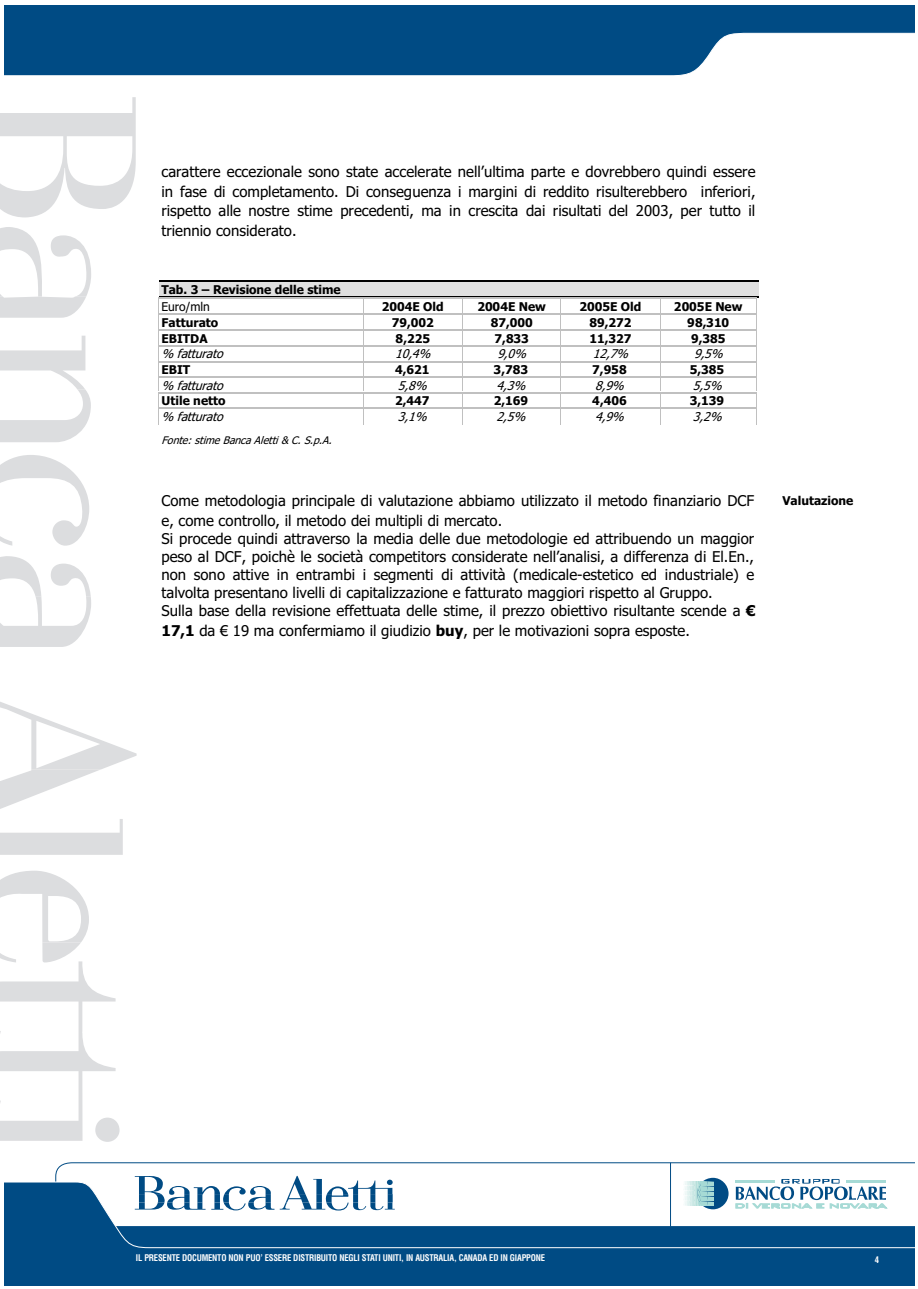
<style>
.page{position:relative;width:918px;height:1289px;background:#fff}
.page>*{position:absolute;margin:0;border:0;box-sizing:border-box;transform-origin:0 0}
.t1{font:14.85px/18.5px "Tahoma";color:#000;text-align:justify}
.t2{font:700 12.15px "Tahoma";color:#000}
.t3{font:italic 12.15px "Tahoma";color:#000}
.t4{font:12.15px "Tahoma";letter-spacing:-.005em;color:#000}
.t5{font:italic 10.5px "Tahoma";color:#000}
.t6{font:700 condensed 9px "Helvetica";letter-spacing:-.025em;color:#fff;scale:.95 1}
.s1{font-weight:700}
</style>
<div class="page">
<div style="left:159px;top:281px;width:600px;height:17px;background:#e0e0e0"></div>
<hr style="left:159px;top:280px;width:600px;height:1px;background:#000">
<hr style="left:159px;top:296px;width:600px;height:2px;background:#000">
<svg style="left:158px;top:298px;width:599px;height:126px"></svg>
<svg style="left:55px;top:1162px;width:226px;height:19px"></svg>
<svg style="left:4px;top:1181px;width:910px;height:104px;fill:#004b84"></svg>
<svg style="left:281px;top:1162px;width:17px;height:118px"></svg>
<svg style="left:317px;top:1162px;width:20px;height:118px"></svg>
<svg style="left:403px;top:1162px;width:11px;height:118px"></svg>
<svg style="left:422px;top:1162px;width:492px;height:118px"></svg>
<svg style="left:4px;top:5px;width:910px;height:71px;background:#256595"></svg>
<svg style="left:135px;top:1175px;width:260px;height:35px"></svg>
<svg style="left:0;top:97px;width:137px;height:1045px"></svg>
<p class="t1" style="left:161px;top:164px;width:596px;line-height:19.5px">carattere eccezionale sono state accelerate nell’ultima parte e dovrebbero quindi essere in fase di completamento. Di conseguenza i margini di reddito risulterebbero inferiori, rispetto alle nostre stime precedenti, ma in crescita dai risultati del 2003, per tutto il triennio considerato.</p>
<p class="t2" style="left:161px;top:285px;width:181px">Tab. 3 – Revisione delle stime</p>
<p class="t4" style="left:161px;top:302px;width:50px">Euro/mln</p>
<p class="t2" style="left:382px;top:302px;width:63px">2004E Old</p>
<p class="t2" style="left:477px;top:302px;width:70px">2004E New</p>
<p class="t2" style="left:579px;top:302px;width:63px">2005E Old</p>
<p class="t2" style="left:674px;top:302px;width:70px">2005E New</p>
<p class="t2" style="left:161px;top:317px;width:58px">Fatturato</p>
<p class="t2" style="left:392px;top:317px;width:43px">79,002</p>
<p class="t2" style="left:491px;top:317px;width:43px">87,000</p>
<p class="t2" style="left:589px;top:317px;width:43px">89,272</p>
<p class="t2" style="left:687px;top:317px;width:43px">98,310</p>
<p class="t2" style="left:161px;top:333px;width:48px">EBITDA</p>
<p class="t2" style="left:396px;top:333px;width:36px">8,225</p>
<p class="t2" style="left:494px;top:333px;width:36px">7,833</p>
<p class="t2" style="left:589px;top:333px;width:43px">11,327</p>
<p class="t2" style="left:691px;top:333px;width:36px">9,385</p>
<p class="t3" style="left:161px;top:349px;width:66px">% fatturato</p>
<p class="t3" style="left:395px;top:349px;width:40px">10,4%</p>
<p class="t3" style="left:497px;top:349px;width:34px">9,0%</p>
<p class="t3" style="left:593px;top:349px;width:40px">12,7%</p>
<p class="t3" style="left:694px;top:349px;width:34px">9,5%</p>
<p class="t2" style="left:161px;top:365px;width:30px">EBIT</p>
<p class="t2" style="left:395px;top:365px;width:36px">4,621</p>
<p class="t2" style="left:494px;top:365px;width:36px">3,783</p>
<p class="t2" style="left:592px;top:365px;width:36px">7,958</p>
<p class="t2" style="left:690px;top:365px;width:36px">5,385</p>
<p class="t3" style="left:161px;top:380px;width:66px">% fatturato</p>
<p class="t3" style="left:398px;top:380px;width:34px">5,8%</p>
<p class="t3" style="left:497px;top:380px;width:34px">4,3%</p>
<p class="t3" style="left:595px;top:380px;width:34px">8,9%</p>
<p class="t3" style="left:693px;top:380px;width:34px">5,5%</p>
<p class="t2" style="left:161px;top:396px;width:66px">Utile netto</p>
<p class="t2" style="left:395px;top:396px;width:36px">2,447</p>
<p class="t2" style="left:494px;top:396px;width:36px">2,169</p>
<p class="t2" style="left:592px;top:396px;width:36px">4,406</p>
<p class="t2" style="left:690px;top:396px;width:36px">3,139</p>
<p class="t3" style="left:161px;top:411px;width:66px">% fatturato</p>
<p class="t3" style="left:398px;top:411px;width:34px">3,1%</p>
<p class="t3" style="left:497px;top:411px;width:34px">2,5%</p>
<p class="t3" style="left:595px;top:411px;width:34px">4,9%</p>
<p class="t3" style="left:693px;top:411px;width:34px">3,2%</p>
<p class="t5" style="left:161px;top:436px;width:175px">Fonte:stimeBancaAletti&amp; C.S.p.A.</p>
<p class="t1" style="left:161px;top:493px;width:596px;text-align:left">Come metodologia principale di valutazione abbiamo utilizzato il metodo finanziario DCF e, come controllo, il metodo dei multipli di mercato.<br>Si procede quindi attraverso la media delle due metodologie ed attribuendo un maggior peso al DCF, poichè le società competitors considerate nell’analisi, a differenza di El.En., no sono attive in entrambi i segmenti di attività (medicale-estetico ed industriale) e talvolta presentano livelli di capitalizzazione e fatturato maggiori rispetto al Gruppo.<br>Sulla base della revisione effettuata delle stime, il prezzo obiettivo risultante scende a <span class="s1">€ 17,1</span> da € 19 ma confermiamo il giudizio <span class="s1">buy</span>, per le motivazioni sopra esposte.</p>
<p class="t2" style="left:791px;top:495px;width:64px">alutazione</p>
<p class="t6" style="left:136px;top:1254px;width:432px">IL PRESENTE DOCUMENTO NON PUO’ ESSERE DISTRIBUITO NEGLI STATI UNITI, IN AUSTRALIA, CANADA ED IN GIAPPONE</p>
<p class="t6" style="left:875px;top:1255px;width:6px">4</p>
</div>
